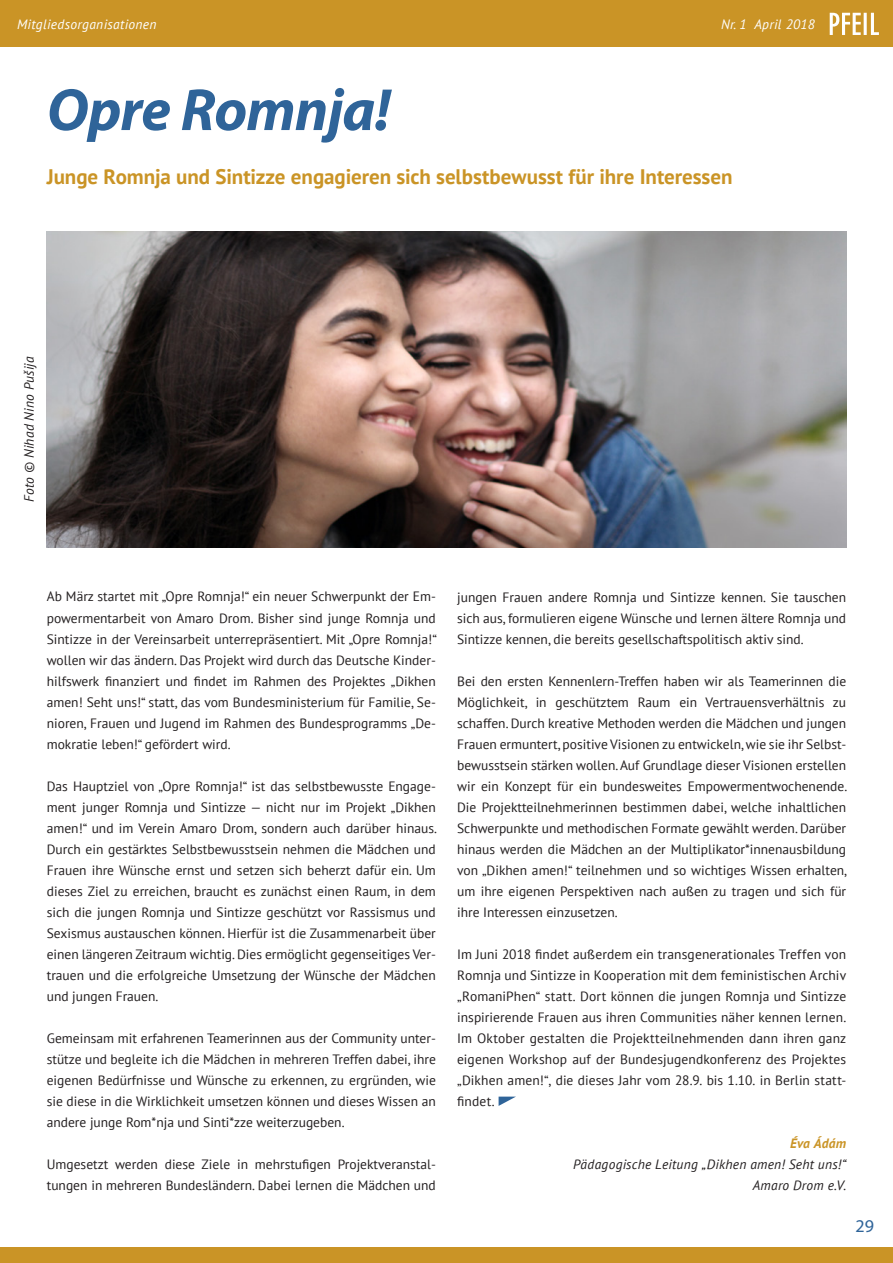
<style>
.page{position:relative;width:893px;height:1263px;background:#fff}
.page>*{position:absolute;margin:0;border:0;box-sizing:border-box;transform-origin:0 0}
.t1{font:italic 700 60px "Myriad Pro";letter-spacing:-.015em;color:#2f6499}
.t2{font:700 21px "PT Sans";letter-spacing:-.005em;color:#ca9426}
.t3{font:18px "Myriad Pro";color:#2f6499}
.t4{font:13.5px/21px "PT Sans";color:#231f20;text-align:justify}
.t5{font:italic 13.5px/21px "PT Sans";letter-spacing:.02em;color:#231f20;text-align:right}
.t6{font:italic 13.5px "PT Sans";letter-spacing:.025em;color:#fff}
.t7{font:italic 700 13.5px "PT Sans";letter-spacing:.015em;color:#ca9426}
</style>
<div class="page">
<div style="left:0;top:0;width:893px;height:47px;background:#ca9426"></div>
<div style="left:0;top:1247px;width:893px;height:16px;background:#ca9426"></div>
<svg style="left:830px;top:13px;width:49px;height:22px"></svg>
<img style="left:47px;top:231px;width:799px;height:316px">
<svg style="left:499px;top:1096px;width:17px;height:10px"></svg>
<p class="t6" style="left:17px;top:16px;width:141px">Mitgliedsorganisationen</p>
<p class="t6" style="left:721px;top:16px;width:95px">Nr. 1 April 2018</p>
<h1 class="t1" style="left:47px;top:71px;width:345px">Opre Romnja!</h1>
<h2 class="t2" style="left:47px;top:162px;width:687px">Junge Romnja und Sintizze engagieren sich selbstbewusst für ihre Interessen</h2>
<p class="t5" style="left:18px;top:502px;width:147px;rotate:-90deg">Foto © Nihad Nino Pušija</p>
<p class="t4" style="left:47px;top:586px;width:392px">Ab März startet mit „Opre Romnja!“ ein neuer Schwerpunkt der Em&shy;powermentarbeit von Amaro Drom. Bisher sind junge Romnja und Sintizze in der Vereinsarbeit unterrepräsentiert. Mit „Opre Romnja!“ wollen wir das ändern. Das Projekt wird durch das Deutsche Kinder&shy;hilfswerk finanziert und findet im Rahmen des Projektes „Dikhen amen! Seht uns!“ statt, das vom Bundesministerium für Familie, Se&shy;nioren, Frauen und Jugend im Rahmen des Bundesprogramms „De&shy;mokratie leben!“ gefördert wird.</p>
<p class="t4" style="left:47px;top:775px;width:392px">Das Hauptziel von „Opre Romnja!“ ist das selbstbewusste Engage&shy;ment junger Romnja und Sintizze — nicht nur im Projekt „Dikhen amen!“ und im Verein Amaro Drom, sondern auch darüber hinaus.<br>Durch ein gestärktes Selbstbewusstsein nehmen die Mädchen und Frauen ihre Wünsche ernst und setzen sich beherzt dafür ein. Um dieses Ziel zu erreichen, braucht es zunächst einen Raum, in dem sich die jungen Romnja und Sintizze geschützt vor Rassismus und Sexismus austauschen können. Hierfür ist die Zusammenarbeit über einen längeren Zeitraum wichtig. Dies ermöglicht gegenseitiges Ver&shy;trauen und die erfolgreiche Umsetzung der Wünsche der Mädchen und jungen Frauen.</p>
<p class="t4" style="left:47px;top:1027px;width:391px">Gemeinsam mit erfahrenen Teamerinnen aus der Community unter&shy;stütze und begleite ich die Mädchen in mehreren Treffen dabei, ihre eigenen Bedürfnisse und Wünsche zu erkennen, zu ergründen, wie sie diese in die Wirklichkeit umsetzen können und dieses Wissen an andere junge Rom*nja und Sinti*zze weiterzugeben.</p>
<p class="t4" style="left:47px;top:1153px;width:391px">Umgesetzt werden diese Ziele in mehrstufigen Projektveranstal&shy;tungen in mehreren Bundesländern. Dabei lernen die Mädchen und</p>
<p class="t4" style="left:457px;top:586px;width:391px">jungen Frauen andere Romnja und Sintizze kennen. Sie tauschen sich aus, formulieren eigene Wünsche und lernen ältere Romnja und Sintizze kennen, die bereits gesellschaftspolitisch aktiv sind.</p>
<p class="t4" style="left:457px;top:670px;width:392px">Bei den ersten Kennenlern-Treffen haben wir als Teamerinnen die Möglichkeit, in geschütztem Raum ein Vertrauensverhältnis zu schaffen. Durch kreative Methoden werden die Mädchen und jungen Frauen ermuntert, positive Visionen zu entwickeln, wie sie ihr Selbst&shy;bewusstsein stärken wollen. Auf Grundlage dieser Visionen erstellen wir ein Konzept für ein bundesweites Empowermentwochenende.<br>Die Projektteilnehmerinnen bestimmen dabei, welche inhaltlichen Schwerpunkte und methodischen Formate gewählt werden. Darüber hinaus werden die Mädchen an der Multiplikator*innenausbildung von „Dikhen amen!“ teilnehmen und so wichtiges Wissen erhalten, um ihre eigenen Perspektiven nach außen zu tragen und sich für ihre Interessen einzusetzen.</p>
<p class="t4" style="left:457px;top:943px;width:391px">Im Juni 2018 findet außerdem ein transgenerationales Treffen von Romnja und Sintizze in Kooperation mit dem feministischen Archiv „RomaniPhen“ statt. Dort können die jungen Romnja und Sintizze inspirierende Frauen aus ihren Communities näher kennen lernen.<br>Im Oktober gestalten die Projektteilnehmenden dann ihren ganz eigenen Workshop auf der Bundesjugendkonferenz des Projektes „Dikhen amen!“, die dieses Jahr vom 28.9. bis 1.10. in Berlin statt&shy;findet.</p>
<p class="t7" style="left:790px;top:1134px;width:58px">Éva Ádám</p>
<p class="t5" style="left:573px;top:1153px;width:274px">Pädagogische Leitung „Dikhen amen! Seht uns!“<br>Amaro Drom e.V.</p>
<h3 class="t3" style="left:855px;top:1215px;width:20px">29</h3>
</div>
